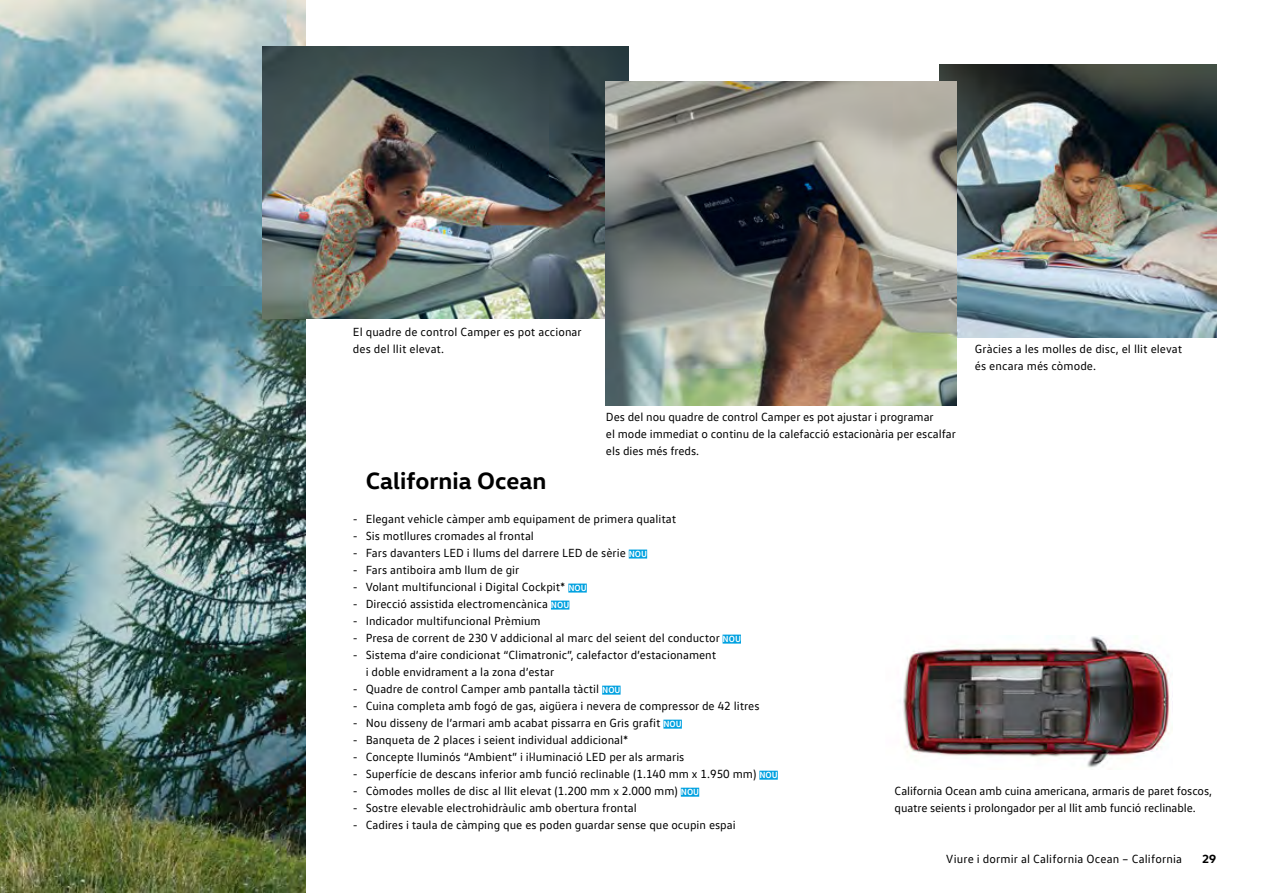
<style>
.page{position:relative;width:1263px;height:893px;background:#fff}
.page>*{position:absolute;margin:0;border:0;box-sizing:border-box;transform-origin:0 0}
.t1{font:700 24px "VW Head";color:#000}
.t2{font:12px/17px "VW Text";color:#000}
.t3{font:700 12px "VW Head";color:#000}
.s1{font-weight:700;font-size:9px;color:#fff}
</style>
<div class="page">
<img style="left:940px;top:65px;width:276px;height:272px">
<img style="left:0;top:0;width:306px;height:893px">
<img style="left:263px;top:47px;width:366px;height:272px">
<img style="left:606px;top:82px;width:351px;height:323px">
<img style="left:900px;top:636px;width:273px;height:132px">
<div style="left:629px;top:550px;width:18px;height:9px;background:#00a1e0"></div>
<div style="left:568px;top:584px;width:19px;height:9px;background:#00a1e0"></div>
<div style="left:551px;top:601px;width:18px;height:9px;background:#00a1e0"></div>
<div style="left:722px;top:635px;width:19px;height:9px;background:#00a1e0"></div>
<div style="left:602px;top:686px;width:18px;height:9px;background:#00a1e0"></div>
<div style="left:663px;top:720px;width:19px;height:9px;background:#00a1e0"></div>
<div style="left:759px;top:771px;width:19px;height:9px;background:#00a1e0"></div>
<div style="left:681px;top:788px;width:18px;height:9px;background:#00a1e0"></div>
<p class="t2" style="left:353px;top:323px;width:230px">El quadre de control Camper es pot accionar des del llit elevat.</p>
<h1 class="t1" style="left:366px;top:465px;width:182px">California Ocean</h1>
<p class="t2" style="left:606px;top:408px;width:351px">Des del nou quadre de control Camper es pot ajustar i programar<br>el mode immediat o continu de la calefacció estacionària per escalfar els dies més freds.</p>
<p class="t2" style="left:975px;top:340px;width:209px">Gràcies a les molles de disc, el llit elevat és encara més còmode.</p>
<p class="t2" style="left:353px;top:510px;width:325px">- Elegant vehicle càmper amb equipament de primera qualitat</p>
<p class="t2" style="left:353px;top:527px;width:182px">- Sis motllures cromades al frontal</p>
<p class="t2" style="left:353px;top:544px;width:296px">- Fars davanters LED i llums del darrere LED de sèrie <span class="s1">NOU</span></p>
<p class="t2" style="left:353px;top:561px;width:168px">- Fars antiboira amb llum de gir</p>
<p class="t2" style="left:353px;top:578px;width:235px">- Volant multifuncional i Digital Cockpit* <span class="s1">NOU</span></p>
<p class="t2" style="left:353px;top:595px;width:218px">- Direcció assistida electromencànica <span class="s1">NOU</span></p>
<p class="t2" style="left:353px;top:612px;width:189px">- Indicador multifuncional Prèmium</p>
<p class="t2" style="left:353px;top:629px;width:389px">- Presa de corrent de 230 V addicional al marc del seient del conductor <span class="s1">NOU</span></p>
<p class="t2" style="left:366px;top:646px;width:352px;text-indent:-13px">- Sistema d’aire condicionat “Climatronic”, calefactor d’estacionament i doble envidrament a la zona d’estar</p>
<p class="t2" style="left:353px;top:680px;width:269px">- Quadre de control Camper amb pantalla tàctil <span class="s1">NOU</span></p>
<p class="t2" style="left:353px;top:697px;width:408px">- Cuina completa amb fogó de gas, aigüera i nevera de compressor de 42 litres</p>
<p class="t2" style="left:353px;top:714px;width:330px">- Nou disseny de l’armari amb acabat pissarra en Gris grafit <span class="s1">NOU</span></p>
<p class="t2" style="left:353px;top:731px;width:277px">- Banqueta de 2 places i seient individual addicional*</p>
<p class="t2" style="left:353px;top:748px;width:333px">- Concepte lluminós “Ambient” i il·luminació LED per als armaris</p>
<p class="t2" style="left:353px;top:765px;width:426px">- Superfície de descans inferior amb funció reclinable (1.140 mm x 1.950 mm) <span class="s1">NOU</span></p>
<p class="t2" style="left:353px;top:782px;width:348px">- Còmodes molles de disc al llit elevat (1.200 mm x 2.000 mm) <span class="s1">NOU</span></p>
<p class="t2" style="left:353px;top:799px;width:285px">- Sostre elevable electrohidràulic amb obertura frontal</p>
<p class="t2" style="left:353px;top:816px;width:384px">- Cadires i taula de càmping que es poden guardar sense que ocupin espai</p>
<p class="t2" style="left:895px;top:782px;width:319px">California Ocean amb cuina americana, armaris de paret foscos, quatre seients i prolongador per al llit amb funció reclinable.</p>
<p class="t2" style="left:946px;top:850px;width:237px">Viure i dormir al California Ocean – California</p>
<p class="t3" style="left:1202px;top:851px;width:16px">29</p>
</div>
